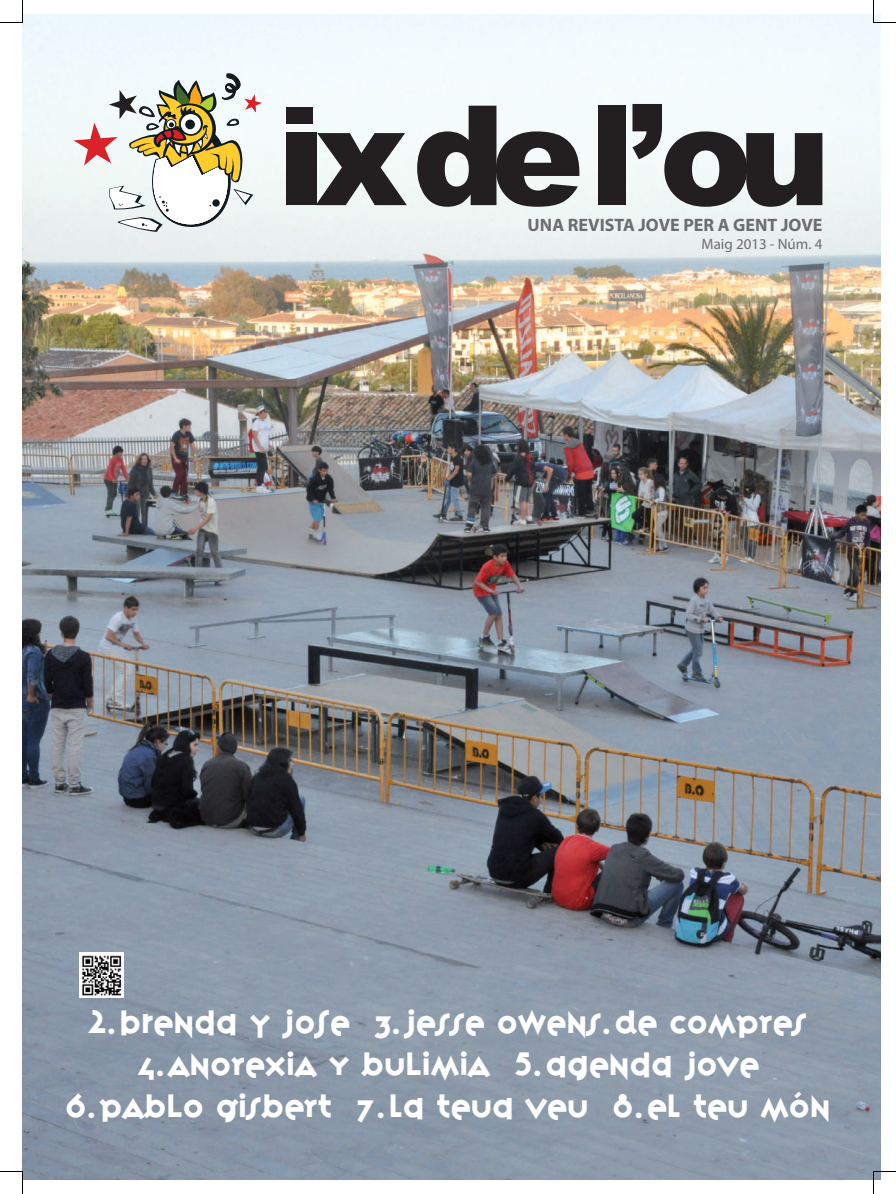
<style>
.page{position:relative;width:896px;height:1194px;background:#fff}
.page>*{position:absolute;margin:0;border:0;box-sizing:border-box;transform-origin:0 0}
.t1{font:28.5px/42px "Variex";color:#fff;text-align:center}
.t2{font:700 18px "Myriad Pro";color:#6c6d70}
.t3{font:15px "Myriad Pro";color:#6c6d70}
</style>
<div class="page">
<img style="left:22px;top:14px;width:858px;height:1165px">
<svg style="left:74px;top:73px;width:188px;height:160px"></svg>
<div style="left:286px;top:132px;width:31px;height:73px;background:#231f20"></div>
<svg style="left:317px;top:133px;width:90px;height:72px"></svg>
<svg style="left:417px;top:106px;width:162px;height:101px"></svg>
<div style="left:597px;top:106px;width:28px;height:99px;background:#231f20"></div>
<svg style="left:632px;top:104px;width:190px;height:103px"></svg>
<div style="left:286px;top:108px;width:27px;height:16px;background:#231f20"></div>
<img style="left:79px;top:952px;width:45px;height:44px">
<svg style="left:0;top:0;width:23px;height:23px"></svg>
<svg style="left:0;top:1170px;width:23px;height:23px"></svg>
<svg style="left:872px;top:0;width:23px;height:23px"></svg>
<svg style="left:872px;top:1170px;width:23px;height:23px"></svg>
<p class="t2" style="left:527px;top:213px;width:296px">UNA REVISTA JOVE PER A GENT JOVE</p>
<p class="t3" style="left:701px;top:235px;width:122px">Maig 2013 - Núm. 4</p>
<p class="t1" style="left:65px;top:999px;width:766px">2.brenda y jose 3.JESSE OWENS.DE COMPRES<br>4.ANOREXIA Y BULIMIA 5.agenda jove<br>6.PABLO GISBERT 7.la teua veu 8.el teu món</p>
</div>
